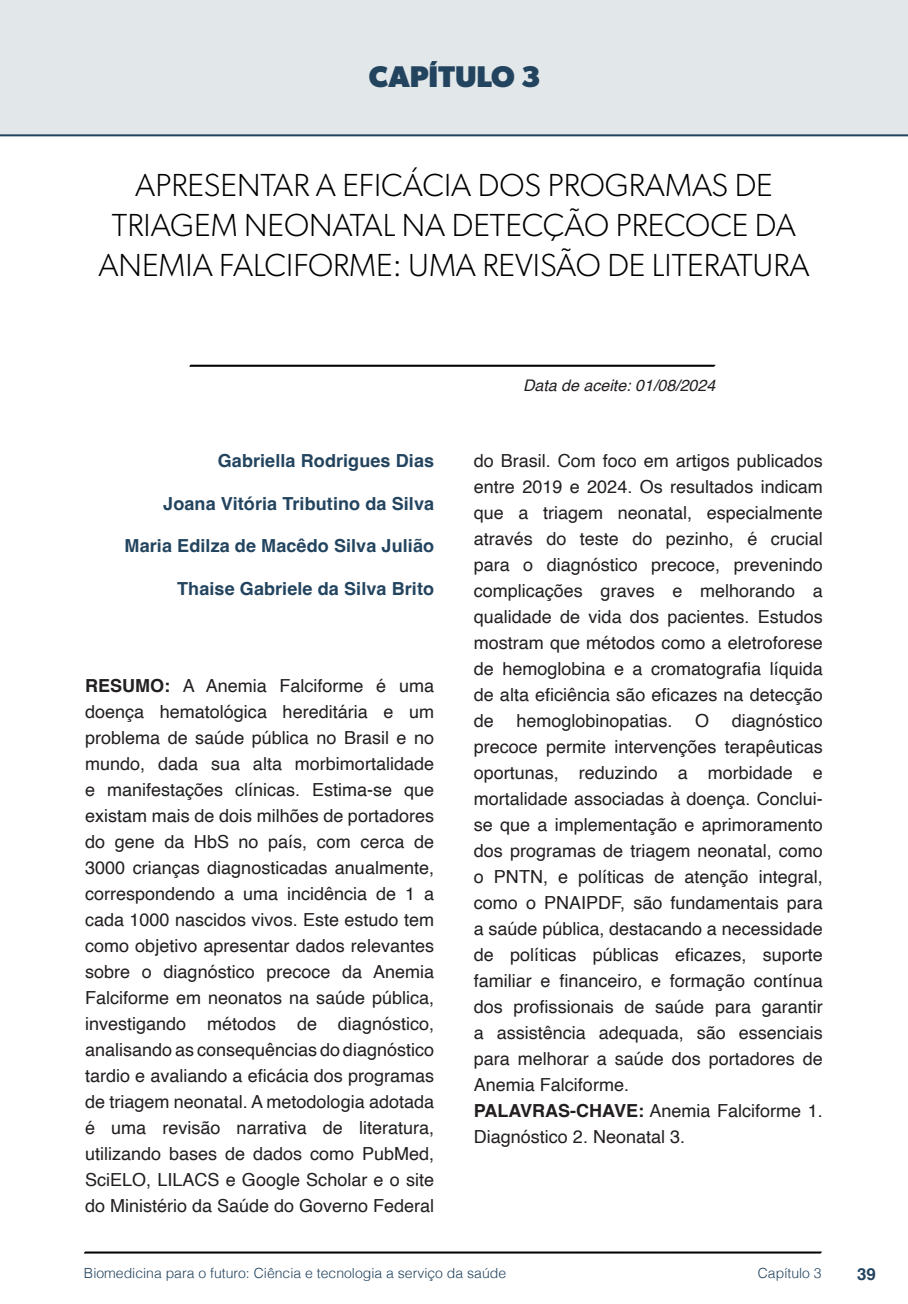
<style>
.page{position:relative;width:908px;height:1304px;background:#fff}
.page>*{position:absolute;margin:0;border:0;box-sizing:border-box;transform-origin:0 0}
.nome_artigos{font:300 32px/40px "Gibson";color:#000;text-align:center}
.capítulos{font:700 30px "Gibson";color:#23445f}
.Resumos_e_PC_TXT{font:18px/26px "Helvetica";color:#231f20;text-align:justify}
.nome_autores{font:700 18px "Helvetica";letter-spacing:.005em;color:#23445f}
.t1{font:700 16.8px "Helvetica";color:#23445f}
.t2{font:italic 16px "Helvetica";color:#231f20}
.t3{font:300 14px "Helvetica";color:#23445f}
.s1{font-weight:700}
</style>
<div class="page">
<svg style="left:84px;top:1251px;width:737px;height:3px;background:#515151"></svg>
<div style="left:0;top:0;width:907px;height:136px;background:#e2e7e9"></div>
<svg style="left:189px;top:364px;width:526px;height:3px;background:#4f4f4f"></svg>
<div style="left:44px;top:72px;width:68px;height:61px;background:#e2e7e9"></div>
<p class="capítulos" style="left:369px;top:58px;width:173px">CAPÍTULO 3</p>
<p class="nome_artigos" style="left:98px;top:164px;width:712px">APRESENTAR A EFICÁCIA DOS PROGRAMAS DE<br>TRIAGEM NEONATAL NA DETECÇÃO PRECOCE DA<br>ANEMIA FALCIFORME: UMA REVISÃO DE LITERATURA</p>
<p class="nome_autores" style="left:218px;top:450px;width:218px">Gabriella Rodrigues Dias</p>
<p class="nome_autores" style="left:163px;top:492px;width:272px">Joana Vitória Tributino da Silva</p>
<p class="nome_autores" style="left:125px;top:535px;width:311px">Maria Edilza de Macêdo Silva Julião</p>
<p class="nome_autores" style="left:177px;top:578px;width:258px">Thaise Gabriele da Silva Brito</p>
<p class="Resumos_e_PC_TXT" style="left:85px;top:674px;width:350px"><span class="s1">RESUMO:</span> A Anemia Falciforme é uma doença hematológica hereditária e um problema de saúde pública no Brasil e no mundo, dada sua alta morbimortalidade e manifestações clínicas. Estima-se que existam mais de dois milhões de portadores do gene da HbS no país, com cerca de 3000 crianças diagnosticadas anualmente, correspondendo a uma incidência de 1 a cada 1000 nascidos vivos. Este estudo tem como objetivo apresentar dados relevantes sobre o diagnóstico precoce da Anemia Falciforme em neonatos na saúde pública, investigando métodos de diagnóstico, analisando as consequências do diagnóstico tardio e avaliando a eficácia dos programas de triagem neonatal. A metodologia adotada é uma revisão narrativa de literatura, utilizando bases de dados como PubMed, SciELO, LILACS e Google Scholar e o site do Ministério da Saúde do Governo Federal</p>
<p class="t2" style="left:523px;top:373px;width:194px">Data de aceite: 01/08/2024</p>
<p class="Resumos_e_PC_TXT" style="left:473px;top:448px;width:350px">do Brasil. Com foco em artigos publicados entre 2019 e 2024. Os resultados indicam que a triagem neonatal, especialmente através do teste do pezinho, é crucial para o diagnóstico precoce, prevenindo complicações graves e melhorando a qualidade de vida dos pacientes. Estudos mostram que métodos como a eletroforese de hemoglobina e a cromatografia líquida de alta eficiência são eficazes na detecção de</p>
<p class="Resumos_e_PC_TXT" style="left:473px;top:708px;width:350px;text-indent:221px">O diagnóstico precoce permite intervenções terapêuticas oportunas, reduzindo a morbidade e mortalidade associadas à doença. Conclui&shy;se que a implementação e aprimoramento dos programas de triagem neonatal, como o PNTN, e políticas de atenção integral, como o PNAIPDF, são fundamentais para a saúde pública, destacando a necessidade de políticas públicas eficazes, suporte familiar e financeiro, e formação contínua dos profissionais de saúde para garantir a assistência adequada, são essenciais para melhorar a saúde dos portadores de Anemia Falciforme.</p>
<p class="Resumos_e_PC_TXT" style="left:473px;top:1098px;width:350px"><span class="s1">PALAVRAS-CHAVE:</span> Anemia Falciforme 1.<br>Diagnóstico 2. Neonatal 3.</p>
<p class="Resumos_e_PC_TXT" style="left:516px;top:708px;width:158px">hemoglobinopatias.</p>
<p class="t3" style="left:84px;top:1261px;width:423px">Biomedicina para o futuro: Ciência e tecnologia a serviço da saúde</p>
<p class="t3" style="left:757px;top:1261px;width:65px">Capítulo 3</p>
<p class="t1" style="left:856px;top:1264px;width:20px">39</p>
</div>
